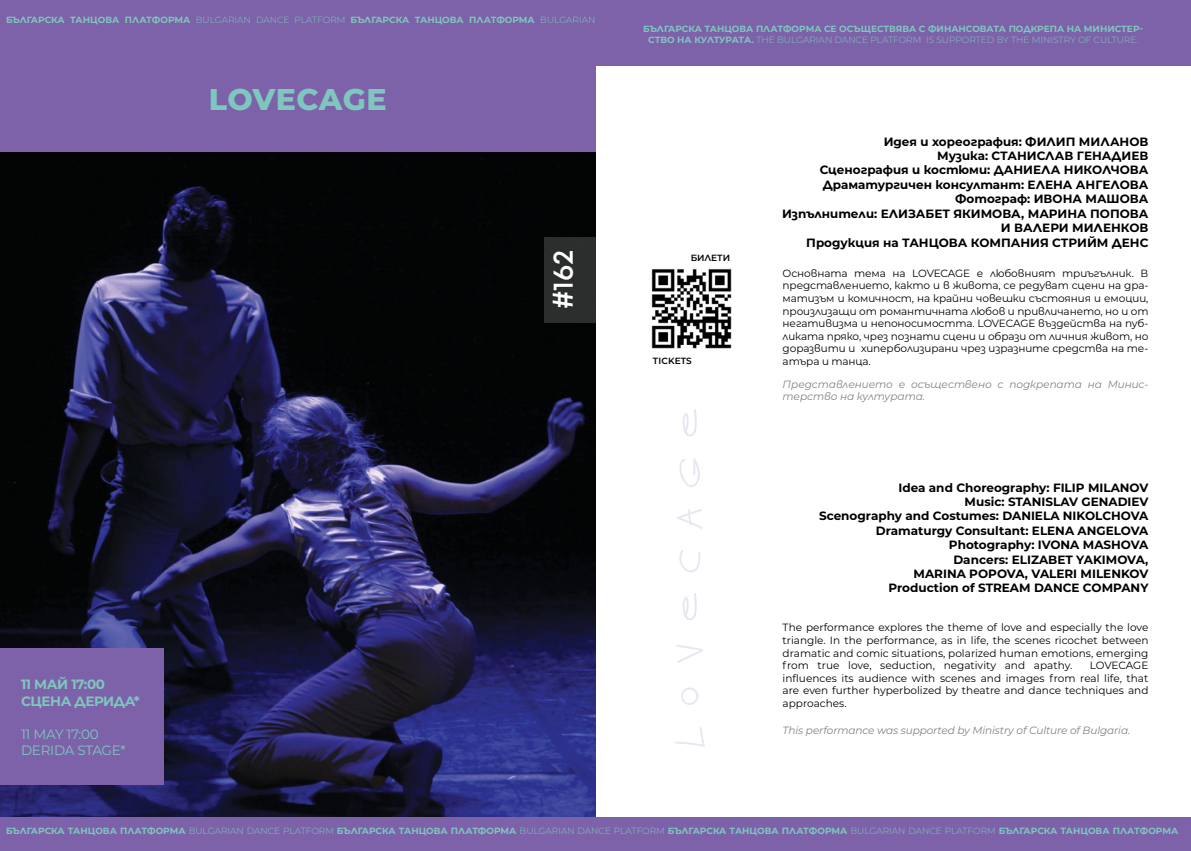
<style>
.page{position:relative;width:1191px;height:851px;background:#fff}
.page>*{position:absolute;margin:0;border:0;box-sizing:border-box;transform-origin:0 0}
.t1{font:800 30px "Montserrat";letter-spacing:.01em;color:#7dc7be}
.t2{font:600 28.5px "Mont";color:#fff}
.t3{font:700 13.5px/16.2px "Montserrat";letter-spacing:-.03em;color:#7dc7be}
.t4{font:13.5px/16.2px "Montserrat";letter-spacing:-.02em;color:#7dc7be}
.t5{font:700 12px/14.4px "Montserrat";color:#000;text-align:right}
.t6{font:10.5px/12.6px "Montserrat";color:#000;text-align:justify}
.t7{font:italic 10.5px/12.6px "Montserrat";letter-spacing:-.01em;color:#808285}
.t8{font:700 9px/10.8px "Montserrat";color:#7dc7be;text-align:center}
.t9{font:600 9px "Montserrat";letter-spacing:.005em;color:#000}
.s1{font-weight:300}
</style>
<div class="page">
<img style="left:0;top:151px;width:595px;height:666px">
<div style="left:0;top:24px;width:595px;height:127px;background:#7d62aa"></div>
<img style="left:651px;top:268px;width:81px;height:81px">
<svg style="left:675px;top:409px;width:29px;height:337px"></svg>
<div style="left:0;top:0;width:1191px;height:66px;background:#7d62aa"></div>
<div style="left:0;top:817px;width:1191px;height:33px;background:#7d62aa"></div>
<div style="left:0;top:648px;width:163px;height:137px;background:#7d62aa"></div>
<div style="left:544px;top:237px;width:51px;height:85px;background:#2c2e2d"></div>
<p class="t8" style="left:6px;top:14px;width:591px">БЪЛГАРСКА ТАНЦОВА ПЛАТФОРМА <span class="s1">BULGARIAN DANCE PLATFORM</span> БЪЛГАРСКА ТАНЦОВА ПЛАТФОРМА <span class="s1">BULGARIAN</span></p>
<h1 class="t1" style="left:209px;top:77px;width:179px">LOVECAGE</h1>
<p class="t3" style="left:21px;top:675px;width:120px">11 МАЙ 17:00<br>СЦЕНА ДЕРИДА*</p>
<p class="t4" style="left:21px;top:725px;width:106px">11 MAY 17:00<br>DERIDA STAGE*</p>
<h2 class="t2" style="left:544px;top:309px;width:61px;rotate:-90deg">#162</h2>
<p class="t8" style="left:643px;top:23px;width:501px">БЪЛГАРСКА ТАНЦОВА ПЛАТФОРМА СЕ ОСЪЩЕСТВЯВА С ФИНАНСОВАТА ПОДКРЕПА НА МИНИСТЕР-<br>СТВО НА КУЛТУРАТА. <span class="s1">THE BULGARIAN DANCE PLATFORM IS SUPPORTED BY THE MINISTRY OF CULTURE.</span></p>
<p class="t9" style="left:690px;top:251px;width:41px">БИЛЕТИ</p>
<p class="t9" style="left:653px;top:354px;width:40px">TICKETS</p>
<p class="t5" style="left:782px;top:133px;width:368px">Идея и хореография: ФИЛИП МИЛАНОВ<br>Музика: СТАНИСЛАВ ГЕНАДИЕВ<br>Сценография и костюми: ДАНИЕЛА НИКОЛЧОВА Драматургичен консултант: ЕЛЕНА АНГЕЛОВА Фотограф: ИВОНА МАШОВА<br>Изпълнители: ЕЛИЗАБЕТ ЯКИМОВА, МАРИНА ПОПОВА И ВАЛЕРИ МИЛЕНКОВ<br>Продукция на ТАНЦОВА КОМПАНИЯ СТРИЙМ ДЕНС</p>
<p class="t6" style="left:782px;top:266px;width:367px">Основната тема на LOVECAGE е любовният триъгълник. В представлението, както и в живота, се редуват сцени на дра&shy;матизъм и комичност, на крайни човешки състояния и емоции, произлизащи от романтичната любов и привличането, но и от негативизма и непоносимостта. LOVECAGE въздейства на пуб&shy;ликата пряко, чрез познати сцени и образи от личния живот, но доразвити и хиперболизирани чрез изразните средства на те&shy;атъра и танца.</p>
<p class="t7" style="left:782px;top:377px;width:367px">Представлението е осъществено с подкрепата на Минис&shy;терство на културата.</p>
<p class="t5" style="left:819px;top:479px;width:331px">Idea and Choreography: FILIP MILANOV<br>Music: STANISLAV GENADIEV<br>Scenography and Costumes: DANIELA NIKOLCHOVA Dramaturgy Consultant: ELENA ANGELOVA Photography: IVONA MASHOVA<br>Dancers: ELIZABET YAKIMOVA,<br>MARINA POPOVA, VALERI MILENKOV<br>Production of STREAM DANCE COMPANY</p>
<p class="t6" style="left:782px;top:621px;width:367px">The performance explores the theme of love and especially the love triangle. In the performance, as in life, the scenes ricochet between dramatic and comic situations, polarized human emotions, emerging from true love, seduction, negativity and apathy.</p>
<p class="t6" style="left:782px;top:658px;width:367px;text-indent:307px">LOVECAGE influences its audience with scenes and images from real life, that are even further hyperbolized by theatre and dance techniques and approaches.</p>
<p class="t7" style="left:782px;top:723px;width:349px">This performance was supported by Ministry of Culture of Bulgaria.</p>
<p class="t8" style="left:6px;top:824px;width:1173px">БЪЛГАРСКА ТАНЦОВА ПЛАТФОРМА <span class="s1">BULGARIAN DANCE PLATFORM</span> БЪЛГАРСКА ТАНЦОВА ПЛАТФОРМА <span class="s1">BULGARIAN DANCE PLATFORM</span> БЪЛГАРСКА ТАНЦОВА ПЛАТФОРМА <span class="s1">BULGARIAN DANCE PLATFORM</span> БЪЛГАРСКА ТАНЦОВА ПЛАТФОРМА</p>
</div>
